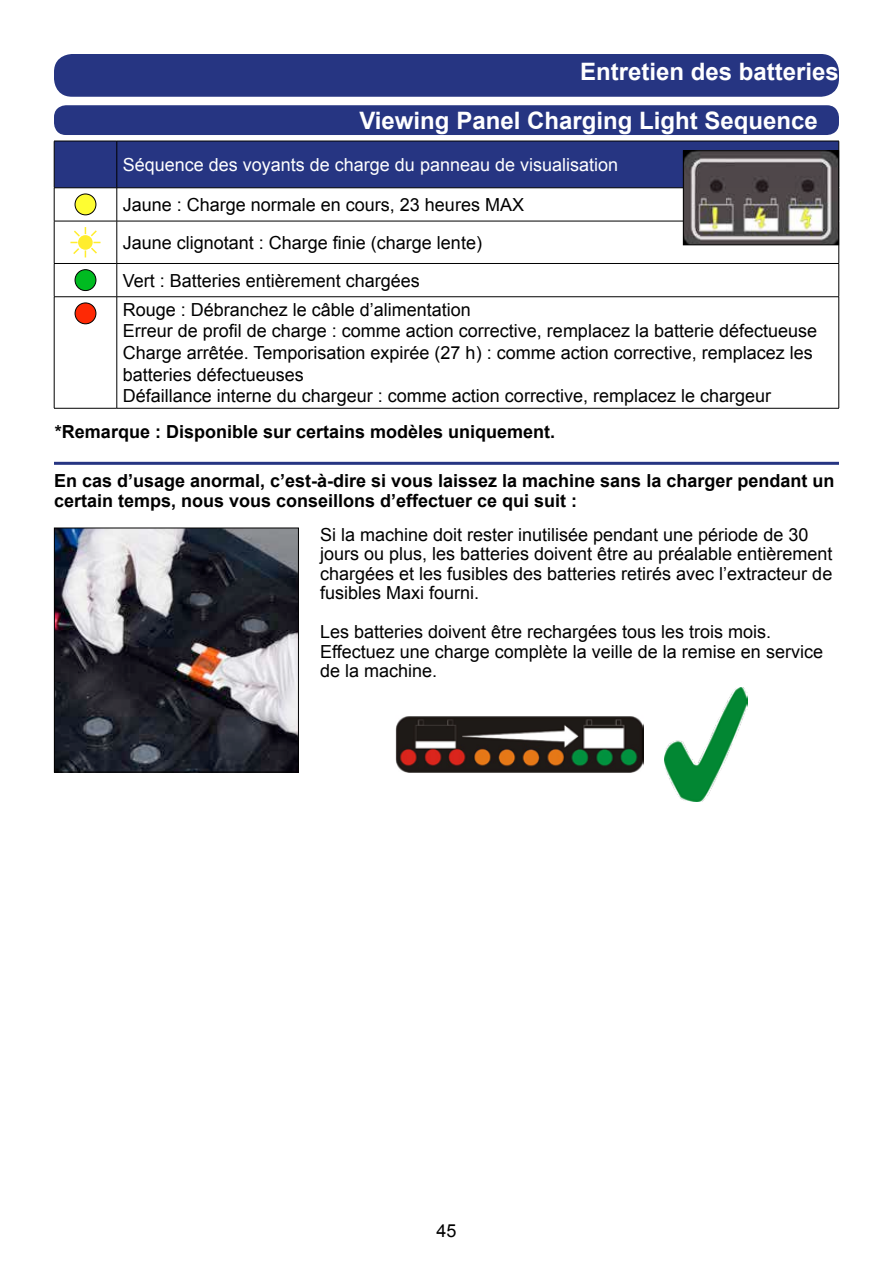
<style>
.page{position:relative;width:893px;height:1263px;background:#fff}
.page>*{position:absolute;margin:0;border:0;box-sizing:border-box;transform-origin:0 0}
.t1{font:700 24px "Arial";color:#fff}
.t2{font:18px/19.5px "Arial";color:#000}
.t3{font:700 18px/19.5px "Arial";color:#000}
.t4{font:18px "Arial";color:#fff}
</style>
<div class="page">
<div style="left:55px;top:142px;width:783px;height:46px;background:#263582"></div>
<hr style="left:54px;top:141px;width:63px;height:1px;background:#000">
<hr style="left:54px;top:141px;width:1px;height:47px;background:#000">
<hr style="left:117px;top:141px;width:722px;height:1px;background:#000">
<hr style="left:117px;top:141px;width:1px;height:47px;background:#000">
<hr style="left:838px;top:141px;width:1px;height:47px;background:#000">
<hr style="left:54px;top:188px;width:63px;height:1px;background:#000">
<hr style="left:54px;top:188px;width:1px;height:33px;background:#000">
<hr style="left:117px;top:188px;width:722px;height:1px;background:#000">
<hr style="left:117px;top:188px;width:1px;height:33px;background:#000">
<hr style="left:54px;top:221px;width:63px;height:1px;background:#000">
<hr style="left:54px;top:221px;width:1px;height:42px;background:#000">
<hr style="left:117px;top:221px;width:722px;height:1px;background:#000">
<hr style="left:117px;top:221px;width:1px;height:42px;background:#000">
<hr style="left:838px;top:221px;width:1px;height:42px;background:#000">
<hr style="left:54px;top:263px;width:63px;height:1px;background:#000">
<hr style="left:54px;top:264px;width:1px;height:33px;background:#000">
<hr style="left:117px;top:263px;width:722px;height:1px;background:#000">
<hr style="left:117px;top:264px;width:1px;height:33px;background:#000">
<hr style="left:838px;top:264px;width:1px;height:33px;background:#000">
<hr style="left:54px;top:296px;width:63px;height:1px;background:#000">
<hr style="left:54px;top:297px;width:1px;height:111px;background:#000">
<hr style="left:117px;top:296px;width:722px;height:1px;background:#000">
<hr style="left:117px;top:297px;width:1px;height:111px;background:#000">
<hr style="left:838px;top:297px;width:1px;height:111px;background:#000">
<hr style="left:54px;top:408px;width:63px;height:1px;background:#000">
<hr style="left:117px;top:408px;width:722px;height:1px;background:#000">
<div style="left:75px;top:194px;width:21px;height:21px;background:#fefd32;border-radius:50%"></div>
<div style="left:75px;top:194px;width:21px;height:21px;border:1px solid #000;border-radius:50%"></div>
<svg style="left:70px;top:227px;width:31px;height:30px"></svg>
<div style="left:75px;top:270px;width:21px;height:21px;background:#00bb21;border-radius:50%"></div>
<div style="left:75px;top:269px;width:21px;height:22px;border:1px solid #000;border-radius:50%"></div>
<div style="left:75px;top:303px;width:21px;height:21px;background:#fe2905;border-radius:50%"></div>
<div style="left:75px;top:303px;width:21px;height:21px;border:1px solid #000;border-radius:50%"></div>
<div style="left:54px;top:54px;width:785px;height:43px;background:#263582;border-radius:18px"></div>
<img style="left:56px;top:530px;width:241px;height:240px">
<div style="left:54px;top:528px;width:245px;height:244px;border:1px solid #000"></div>
<img style="left:664px;top:687px;width:84px;height:114px">
<img style="left:395px;top:716px;width:248px;height:56px">
<div style="left:54px;top:105px;width:785px;height:30px;background:#263582;border-radius:12px"></div>
<hr style="left:54px;top:462px;width:785px;height:3px;background:#263582">
<img style="left:685px;top:152px;width:152px;height:91px">
<div style="left:683px;top:150px;width:156px;height:95px;border:1px solid #000"></div>
<h1 class="t1" style="left:580px;top:55px;width:260px">Entretien des batteries</h1>
<h1 class="t1" style="left:359px;top:104px;width:460px">Viewing Panel Charging Light Sequence</h1>
<p class="t4" style="left:123px;top:153px;width:497px">Séquence des voyants de charge du panneau de visualisation</p>
<p class="t2" style="left:123px;top:186px;width:403px;line-height:37.8px">Jaune : Charge normale en cours, 23 heures MAX<br>Jaune clignotant : Charge finie (charge lente)<br>Vert : Batteries entièrement chargées</p>
<p class="t2" style="left:123px;top:299px;width:696px;line-height:21.6px">Rouge : Débranchez le câble d’alimentation<br>Erreur de profil de charge : comme action corrective, remplacez la batterie défectueuse Charge arrêtée. Temporisation expirée (27 h) : comme action corrective, remplacez les batteries défectueuses<br>Défaillance interne du chargeur : comme action corrective, remplacez le chargeur</p>
<p class="t3" style="left:55px;top:423px;width:502px">*Remarque : Disponible sur certains modèles uniquement.</p>
<p class="t3" style="left:54px;top:472px;width:782px">En cas d’usage anormal, c’est-à-dire si vous laissez la machine sans la charger pendant un certain temps, nous vous conseillons d’effectuer ce qui suit :</p>
<p class="t2" style="left:320px;top:525px;width:514px">Si la machine doit rester inutilisée pendant une période de 30 jours ou plus, les batteries doivent être au préalable entièrement chargées et les fusibles des batteries retirés avec l’extracteur de fusibles Maxi fourni.</p>
<p class="t2" style="left:320px;top:622px;width:504px">Les batteries doivent être rechargées tous les trois mois.<br>Effectuez une charge complète la veille de la remise en service de la machine.</p>
<p class="t2" style="left:436px;top:1221px;width:22px">45</p>
</div>
